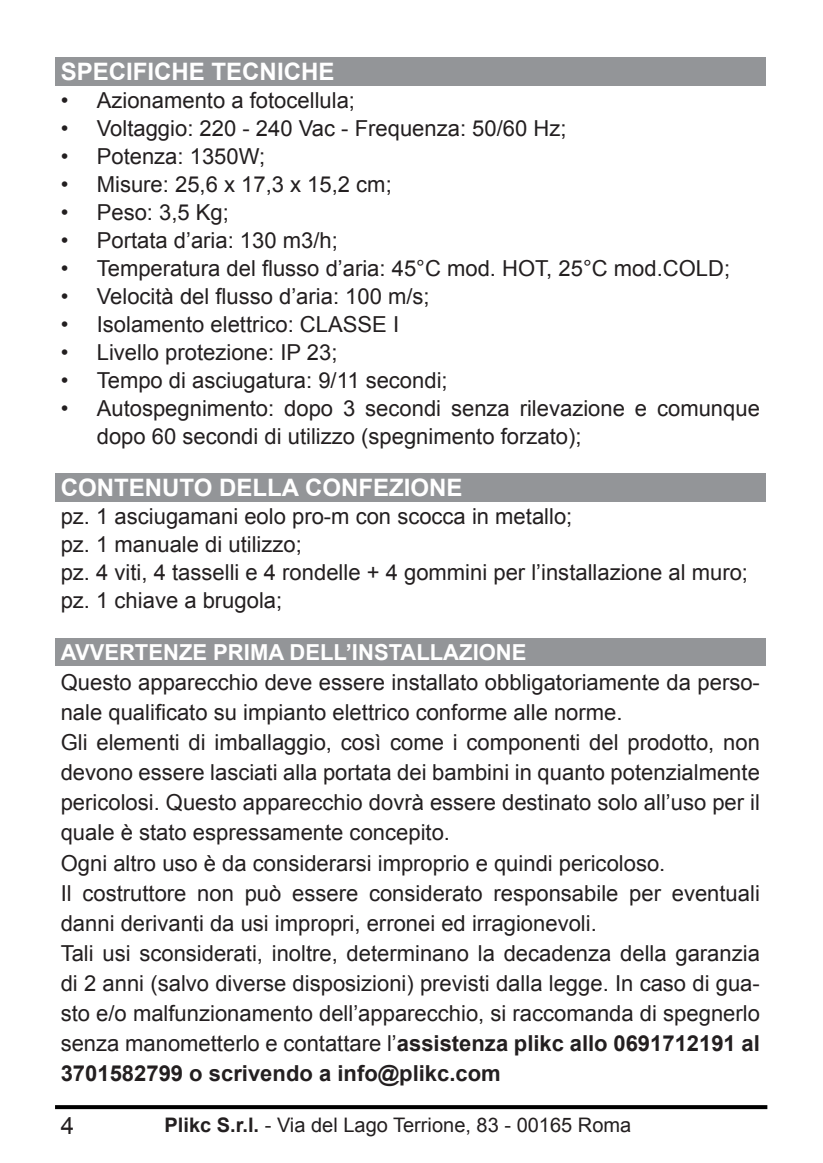
<style>
.page{position:relative;width:823px;height:1163px;background:#fff}
.page>*{position:absolute;margin:0;border:0;box-sizing:border-box;transform-origin:0 0}
.t1{font:700 24px "Arial";color:#fff}
.t2{font:24px "Arial";color:#231f20}
.t3{font:22px/30px "Arial";color:#231f20}
.t4{font:700 22px "Arial";color:#fff}
.t5{font:20px "Arial";color:#231f20}
.s1{font-weight:700}
</style>
<div class="page">
<svg style="left:55px;top:1105px;width:711px;height:3px;background:#0b0b0b"></svg>
<div style="left:55px;top:57px;width:710px;height:29px;background:#939598"></div>
<div style="left:55px;top:473px;width:710px;height:29px;background:#939598"></div>
<div style="left:55px;top:638px;width:710px;height:28px;background:#939598"></div>
<p class="t1" style="left:61px;top:56px;width:275px">SPECIFICHE TECNICHE</p>
<p class="t3" style="left:61px;top:85px;width:296px">• Azionamento a fotocellula;</p>
<p class="t3" style="left:61px;top:113px;width:507px">• Voltaggio: 220 - 240 Vac - Frequenza: 50/60 Hz;</p>
<p class="t3" style="left:61px;top:141px;width:206px">• Potenza: 1350W;</p>
<p class="t3" style="left:61px;top:169px;width:332px">• Misure: 25,6 x 17,3 x 15,2 cm;</p>
<p class="t3" style="left:61px;top:197px;width:170px">• Peso: 3,5 Kg;</p>
<p class="t3" style="left:61px;top:225px;width:278px">• Portata d’aria: 130 m3/h;</p>
<p class="t3" style="left:61px;top:253px;width:670px">• Temperatura del flusso d’aria: 45°C mod. HOT, 25°C mod.COLD;</p>
<p class="t3" style="left:61px;top:281px;width:370px">• Velocità del flusso d’aria: 100 m/s;</p>
<p class="t3" style="left:61px;top:309px;width:340px">• Isolamento elettrico: CLASSE I</p>
<p class="t3" style="left:61px;top:337px;width:278px">• Livello protezione: IP 23;</p>
<p class="t3" style="left:61px;top:365px;width:388px">• Tempo di asciugatura: 9/11 secondi;</p>
<p class="t3" style="left:97px;top:394px;width:664px;line-height:28px;text-indent:-36px">• Autospegnimento: dopo 3 secondi senza rilevazione e comunque dopo 60 secondi di utilizzo (spegnimento forzato);</p>
<p class="t1" style="left:61px;top:472px;width:403px">CONTENUTO DELLA CONFEZIONE</p>
<p class="t3" style="left:61px;top:502px;width:688px;line-height:28px">pz. 1 asciugamani eolo pro-m con scocca in metallo;<br>pz. 1 manuale di utilizzo;<br>pz. 4 viti, 4 tasselli e 4 rondelle + 4 gommini per l’installazione al muro; pz. 1 chiave a brugola;</p>
<p class="t4" style="left:61px;top:638px;width:467px">AVVERTENZE PRIMA DELL’INSTALLAZIONE</p>
<p class="t3" style="left:61px;top:667px;width:700px">Questo apparecchio deve essere installato obbligatoriamente da perso&shy;nale qualificato su impianto elettrico conforme alle norme.<br>Gli elementi di imballaggio, così come i componenti del prodotto, non devono essere lasciati alla portata dei bambini in quanto potenzialmente pericolosi. Questo apparecchio dovrà essere destinato solo all’uso per il quale è stato espressamente concepito.<br>Ogni altro uso è da considerarsi improprio e quindi pericoloso.<br>Il costruttore non può essere considerato responsabile per eventuali danni derivanti da usi impropri, erronei ed irragionevoli.<br>Tali usi sconsiderati, inoltre, determinano la decadenza della garanzia di 2 anni (salvo diverse disposizioni) previsti dalla legge. In caso di gua&shy;sto e/o malfunzionamento dell’apparecchio, si raccomanda di spegnerlo senza manometterlo e contattare l’<span class="s1">assistenza plikc allo 0691712191 al 3701582799 o scrivendo a info@plikc.com</span></p>
<p class="t2" style="left:61px;top:1109px;width:15px">4</p>
<p class="t5" style="left:164px;top:1111px;width:468px"><span class="s1">Plikc S.r.l.</span> - Via del Lago Terrione, 83 - 00165 Roma</p>
</div>
